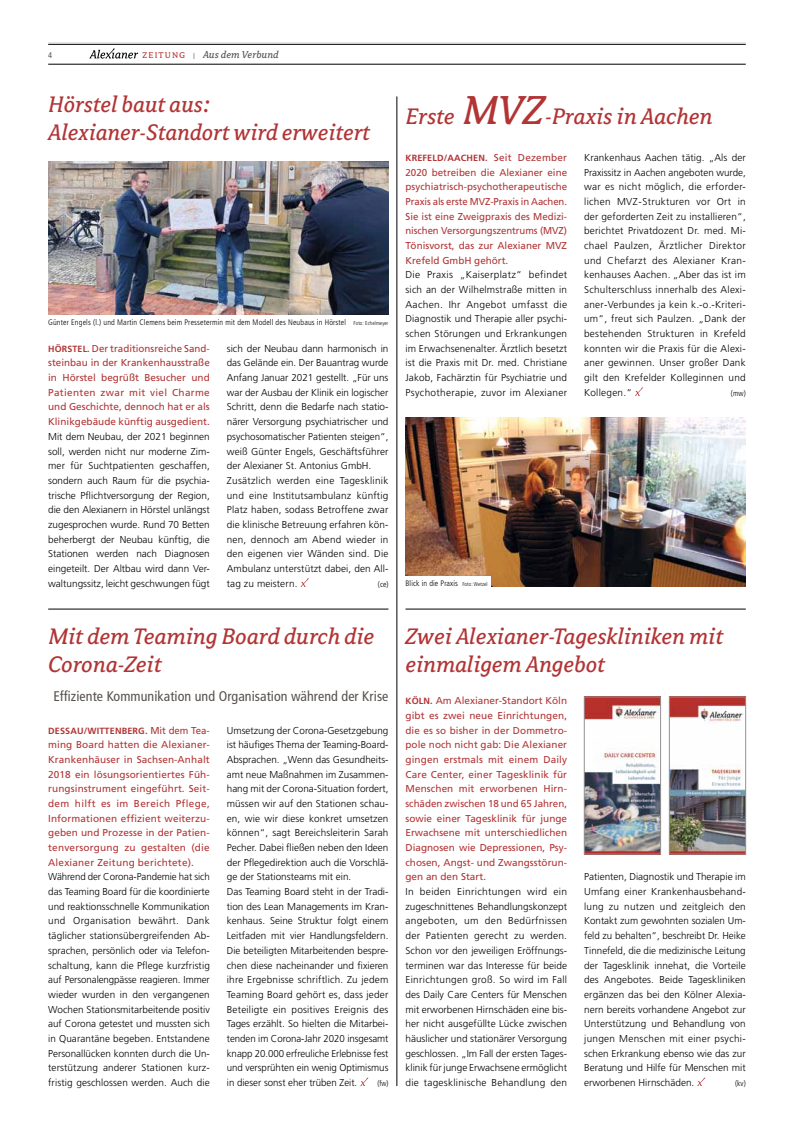
<style>
.page{position:relative;width:794px;height:1134px;background:#fff}
.page>*{position:absolute;margin:0;border:0;box-sizing:border-box;transform-origin:0 0}
.t1{font:italic 25px/28px "Avance";color:#b23435}
.t2{font:condensed 14px "Frutiger LT Std";letter-spacing:.005em;color:#57514d}
.t3{font:italic 11px "Avance";letter-spacing:.01em;color:#57514d}
.t4{font:300 10px/14.7px "Frutiger LT Std";color:#000;text-align:justify}
.t5{font:10px/14.7px "Frutiger LT Std";color:#b23435;text-align:justify}
.t6{font:700 9px "Frutiger LT Std";letter-spacing:.015em;color:#b23435}
.t7{font:condensed 8.2px "Frutiger LT Std";color:#57514d}
.t8{font:300 condensed 8px "Frutiger LT Std";letter-spacing:.02em;color:#000}
.s1{font-style:normal;font-size:9.3px;color:#b23435}
.s2{font-style:normal;font-size:9px}
.s3{font-size:5.5px}
.s4{font-weight:700;font-size:9px}
.s5{font-weight:400;font-size:10px}
.s6{font-size:45px}
</style>
<div class="page">
<hr style="left:48px;top:44px;width:698px;height:1px;background:#000">
<hr style="left:48px;top:64px;width:698px;height:1px;background:#000">
<hr style="left:48px;top:43px;width:698px;height:1px;background:#c8c8c7">
<svg style="left:89px;top:49px;width:49px;height:10px"></svg>
<hr style="left:397px;top:96px;width:1px;height:990px;background:#000">
<hr style="left:48px;top:609px;width:340px;height:1px;background:#000">
<hr style="left:405px;top:609px;width:341px;height:1px;background:#000">
<img style="left:48px;top:161px;width:340px;height:154px">
<img style="left:586px;top:699px;width:72px;height:153px">
<div style="left:584px;top:697px;width:76px;height:157px;border:1px solid #949290"></div>
<img style="left:671px;top:699px;width:73px;height:153px">
<div style="left:669px;top:697px;width:77px;height:157px;border:1px solid #949290"></div>
<svg style="left:360px;top:1078px;width:8px;height:8px"></svg>
<svg style="left:697px;top:1078px;width:8px;height:8px"></svg>
<img style="left:405px;top:418px;width:341px;height:169px">
<div style="left:403px;top:576px;width:87px;height:14px;background:#fff"></div>
<svg style="left:635px;top:387px;width:8px;height:9px"></svg>
<svg style="left:301px;top:578px;width:8px;height:9px"></svg>
<p class="t7" style="left:48px;top:51px;width:5px">4</p>
<p class="t3" style="left:142px;top:49px;width:138px"><span class="s1">zeitung</span> <span class="s2">|</span> Aus dem Verbund</p>
<h1 class="t1" style="left:48px;top:90px;width:323px">Hörstel baut aus:<br>Alexianer-Standort wird erweitert</h1>
<p class="t8" style="left:48px;top:318px;width:342px">Günter Engels (l.) und Martin Clemens beim Pressetermin mit dem Modell des Neubaus in Hörstel <span class="s3">Foto: Echelmeyer</span></p>
<p class="t5" style="left:48px;top:341px;width:163px"><span class="s4">HÖRSTEL.</span> Der traditionsreiche Sand&shy;steinbau in der Krankenhausstraße in Hörstel begrüßt Besucher und Patienten zwar mit viel Charme und Geschichte, dennoch hat er als Klinikgebäude künftig ausgedient.</p>
<p class="t4" style="left:48px;top:429px;width:163px">Mit dem Neubau, der 2021 beginnen soll, werden nicht nur moderne Zim&shy;mer für Suchtpatienten geschaffen, sondern auch Raum für die psychia&shy;trische Pflichtversorgung der Region, die den Alexianern in Hörstel unlängst zugesprochen wurde. Rund 70 Betten beherbergt der Neubau künftig, die Stationen werden nach Diagnosen eingeteilt. Der Altbau wird dann Ver&shy;waltungssitz, leicht geschwungen fügt</p>
<p class="t4" style="left:227px;top:341px;width:163px;text-align:left">sich der Neubau dann harmonisch in das Gelände ein. Der Bauantrag wurde Anfang Januar 2021 gestellt. „Für uns war der Ausbau der Klinik ein logischer Schritt, denn die Bedarfe nach statio&shy;närer Versorgung psychiatrischer und psychosomatischer Patienten steigen“, weiß Günter Engels, Geschäftsführer der Alexianer St. Antonius GmbH.<br>Zusätzlich werden eine Tagesklinik und eine Institutsambulanz künftig Platz haben, sodass Betroffene zwar die klinische Betreuung erfahren kön&shy;nen, dennoch am Abend wieder in den eigenen vier Wänden sind. Die Ambulanz unterstützt dabei, den All&shy;tag zu meistern.</p>
<p class="t8" style="left:378px;top:579px;width:12px">(ce)</p>
<h1 class="t1" style="left:48px;top:622px;width:328px">Mit dem Teaming Board durch die<br>Corona-Zeit</h1>
<h2 class="t2" style="left:53px;top:688px;width:337px">Effiziente Kommunikation und Organisation während der Krise</h2>
<p class="t6" style="left:48px;top:725px;width:163px">DESSAU/WITTENBERG. <span class="s5">Mit dem Tea-</span></p>
<p class="t5" style="left:48px;top:737px;width:163px">ming Board hatten die Alexianer-Krankenhäuser in Sachsen-Anhalt 2018 ein lösungsorientiertes Füh&shy;rungsinstrument eingeführt. Seit&shy;dem hilft es im Bereich Pflege, Informationen effizient weiterzu&shy;geben und Prozesse in der Patien&shy;tenversorgung zu gestalten (die Alexianer Zeitung berichtete).</p>
<p class="t4" style="left:48px;top:870px;width:163px">Während der Corona-Pandemie hat sich das Teaming Board für die koordinierte und reaktionsschnelle Kommunikation und Organisation bewährt. Dank täglicher stationsübergreifenden Ab&shy;sprachen, persönlich oder via Telefon&shy;schaltung, kann die Pflege kurzfristig auf Personalengpässe reagieren. Immer wieder wurden in den vergangenen Wochen Stationsmitarbeitende positiv auf Corona getestet und mussten sich in Quarantäne begeben. Entstandene Personallücken konnten durch die Un&shy;terstützung anderer Stationen kurz&shy;fristig geschlossen werden. Auch die</p>
<p class="t4" style="left:227px;top:723px;width:163px;text-align:left">Umsetzung der Corona-Gesetzgebung ist häufiges Thema der Teaming-Board-Absprachen. „Wenn das Gesundheits&shy;amt neue Maßnahmen im Zusammen&shy;hang mit der Corona-Situation fordert, müssen wir auf den Stationen schau&shy;en, wie wir diese konkret umsetzen können“, sagt Bereichsleiterin Sarah Pecher. Dabei fließen neben den Ideen der Pflegedirektion auch die Vorschlä&shy;ge der Stationsteams mit ein.<br>Das Teaming Board steht in der Tradi&shy;tion des Lean Managements im Kran&shy;kenhaus. Seine Struktur folgt einem Leitfaden mit vier Handlungsfeldern.<br>Die beteiligten Mitarbeitenden bespre&shy;chen diese nacheinander und fixieren ihre Ergebnisse schriftlich. Zu jedem Teaming Board gehört es, dass jeder Beteiligte ein positives Ereignis des Tages erzählt. So hielten die Mitarbei&shy;tenden im Corona-Jahr 2020 insgesamt knapp 20.000 erfreuliche Erlebnisse fest und versprühten ein wenig Optimismus in dieser sonst eher trüben Zeit.</p>
<p class="t8" style="left:377px;top:1079px;width:13px">(fw)</p>
<h1 class="t1" style="left:405px;top:102px;width:308px">Erste <span class="s6">MVZ</span>-Praxis in Aachen</h1>
<p class="t6" style="left:405px;top:152px;width:163px">KREFELD/AACHEN. <span class="s5">Seit Dezember</span></p>
<p class="t5" style="left:405px;top:165px;width:163px">2020 betreiben die Alexianer eine psychiatrisch-psychotherapeutische Praxis als erste MVZ-Praxis in Aachen.<br>Sie ist eine Zweigpraxis des Medizi&shy;nischen Versorgungszentrums (MVZ)<br>Tönisvorst, das zur Alexianer MVZ Krefeld GmbH gehört.</p>
<p class="t4" style="left:405px;top:268px;width:163px">Die Praxis „Kaiserplatz“ befindet sich an der Wilhelmstraße mitten in Aachen. Ihr Angebot umfasst die Diagnostik und Therapie aller psychi&shy;schen Störungen und Erkrankungen im Erwachsenenalter. Ärztlich besetzt ist die Praxis mit Dr. med. Christiane Jakob, Fachärztin für Psychiatrie und Psychotherapie, zuvor im Alexianer</p>
<p class="t4" style="left:584px;top:150px;width:163px">Krankenhaus Aachen tätig. „Als der Praxissitz in Aachen angeboten wurde, war es nicht möglich, die erforder&shy;lichen MVZ-Strukturen vor Ort in der geforderten Zeit zu installieren“, berichtet Privatdozent Dr. med. Mi&shy;chael Paulzen, Ärztlicher Direktor und Chefarzt des Alexianer Kran&shy;kenhauses Aachen. „Aber das ist im Schulterschluss innerhalb des Alexi&shy;aner-Verbundes ja kein k.-o.-Kriteri&shy;um“, freut sich Paulzen. „Dank der bestehenden Strukturen in Krefeld konnten wir die Praxis für die Alexi&shy;aner gewinnen. Unser großer Dank gilt den Krefelder Kolleginnen und Kollegen.“</p>
<p class="t8" style="left:731px;top:388px;width:16px">(mw)</p>
<p class="t8" style="left:405px;top:579px;width:84px">Blick in die Praxis <span class="s3">Foto: Wetzel</span></p>
<h1 class="t1" style="left:405px;top:622px;width:319px">Zwei Alexianer-Tageskliniken mit einmaligem Angebot</h1>
<p class="t5" style="left:405px;top:693px;width:163px"><span class="s4">KÖLN.</span> Am Alexianer-Standort Köln gibt es zwei neue Einrichtungen, die es so bisher in der Dommetro&shy;pole noch nicht gab: Die Alexianer gingen erstmals mit einem Daily Care Center, einer Tagesklinik für Menschen mit erworbenen Hirn&shy;schäden zwischen 18 und 65 Jahren, sowie einer Tagesklinik für junge Erwachsene mit unterschiedlichen Diagnosen wie Depressionen, Psy&shy;chosen, Angst- und Zwangsstörun&shy;gen an den Start.</p>
<p class="t4" style="left:405px;top:884px;width:163px">In beiden Einrichtungen wird ein zugeschnittenes Behandlungskonzept angeboten, um den Bedürfnissen der Patienten gerecht zu werden.<br>Schon vor den jeweiligen Eröffnungs&shy;terminen war das Interesse für beide Einrichtungen groß. So wird im Fall des Daily Care Centers für Menschen mit erworbenen Hirnschäden eine bis&shy;her nicht ausgefüllte Lücke zwischen häuslicher und stationärer Versorgung geschlossen. „Im Fall der ersten Tages&shy;klinik für junge Erwachsene ermöglicht die tagesklinische Behandlung den</p>
<p class="t4" style="left:584px;top:870px;width:163px">Patienten, Diagnostik und Therapie im Umfang einer Krankenhausbehand&shy;lung zu nutzen und zeitgleich den Kontakt zum gewohnten sozialen Um&shy;feld zu behalten“, beschreibt Dr. Heike Tinnefeld, die die medizinische Leitung der Tagesklinik innehat, die Vorteile des Angebotes. Beide Tageskliniken ergänzen das bei den Kölner Alexia&shy;nern bereits vorhandene Angebot zur Unterstützung und Behandlung von jungen Menschen mit einer psychi&shy;schen Erkrankung ebenso wie das zur Beratung und Hilfe für Menschen mit erworbenen Hirnschäden.</p>
<p class="t8" style="left:735px;top:1079px;width:12px">(kv)</p>
</div>
